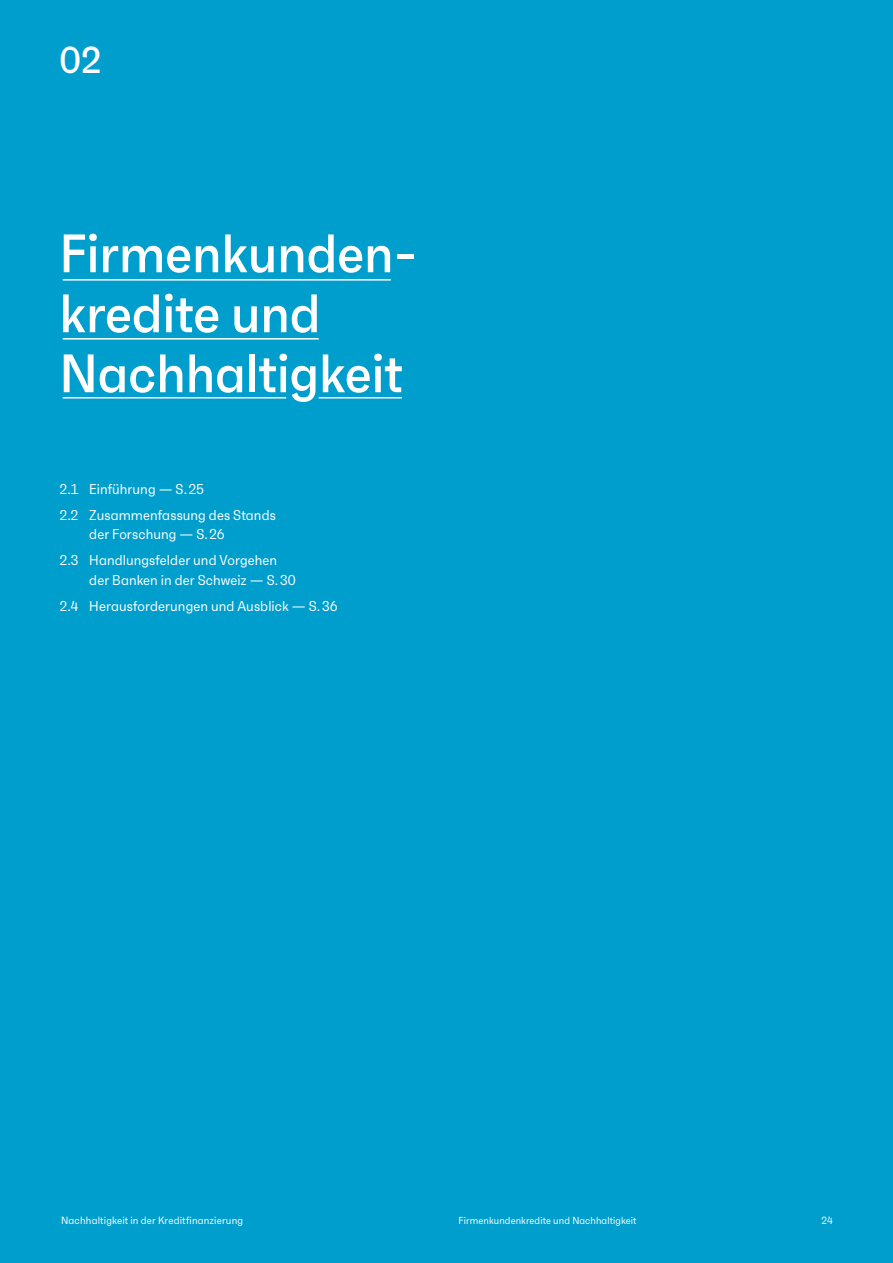
<style>
.page{position:relative;width:893px;height:1263px;background:#009ecc}
.page>*{position:absolute;margin:0;border:0;box-sizing:border-box;transform-origin:0 0}
.t1{font:500 54px/60px "Faktum Con";color:#fff}
.t2{font:500 37.5px "Faktum Con";color:#fff}
.t3{font:14.25px/26px "Faktum Con";letter-spacing:.005em;color:#fff}
.t4{font:10.5px "Faktum Con";letter-spacing:.015em;color:#fff}
.t5{font:10.2px "Faktum Con";letter-spacing:.01em;color:#fff}
</style>
<div class="page">
<hr style="left:63px;top:279px;width:328px;height:2px;background:#fff">
<hr style="left:63px;top:338px;width:256px;height:2px;background:#fff">
<hr style="left:63px;top:397px;width:223px;height:1px;background:#fff">
<hr style="left:319px;top:397px;width:83px;height:1px;background:#fff">
<h2 class="t2" style="left:60px;top:37px;width:43px">02</h2>
<h1 class="t1" style="left:60px;top:223px;width:359px">Firmenkunden&shy;kredite und<br>Nachhaltigkeit</h1>
<p class="t3" style="left:60px;top:476px;width:218px">2.1 Einführung — S. 25<br>2.2 Zusammenfassung des Stands</p>
<p class="t3" style="left:60px;top:521px;width:219px;text-indent:30px">der Forschung — S. 26<br>2.3 Handlungsfelder und Vorgehen</p>
<p class="t3" style="left:60px;top:567px;width:280px;text-indent:30px">der Banken in der Schweiz — S. 30<br>2.4 Herausforderungen und Ausblick — S. 36</p>
<p class="t4" style="left:61px;top:1214px;width:184px">Nachhaltigkeit in der Kreditfinanzierung</p>
<p class="t5" style="left:459px;top:1214px;width:179px">Firmenkundenkredite und Nachhaltigkeit</p>
<p class="t4" style="left:822px;top:1214px;width:13px">24</p>
</div>
